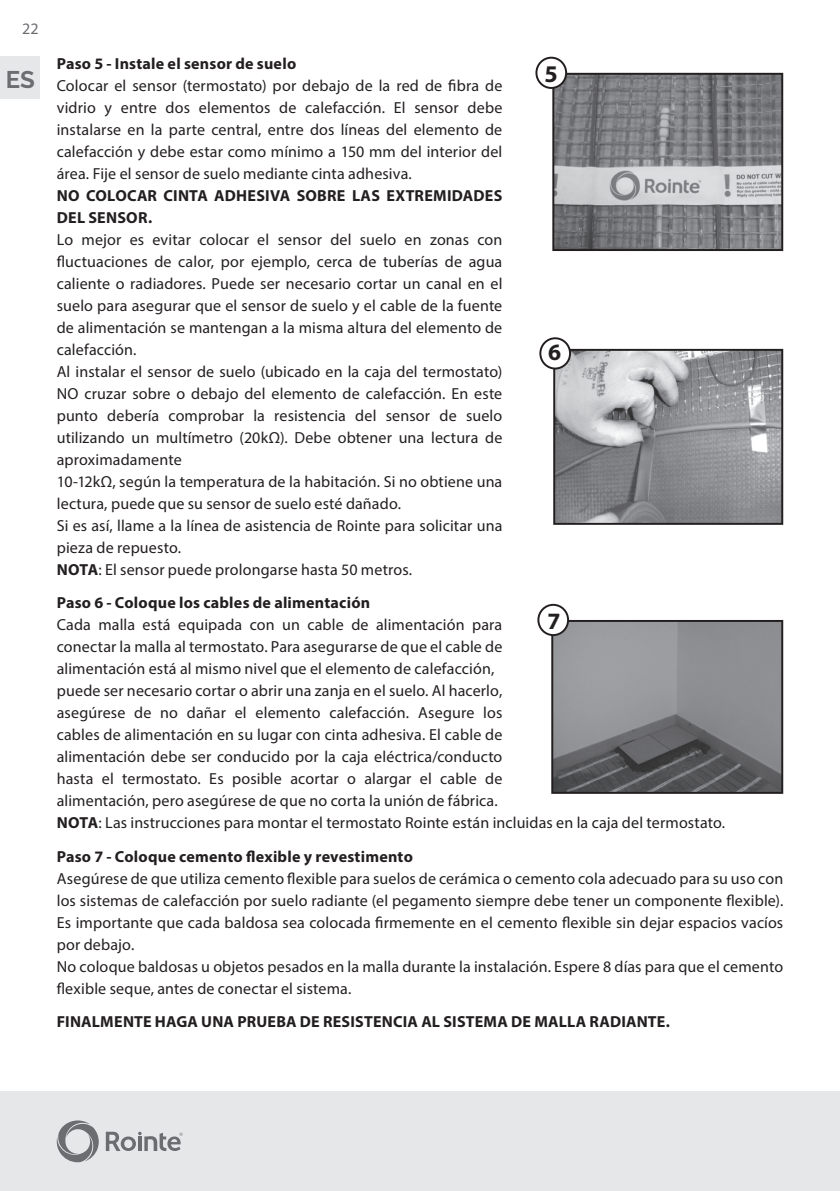
<style>
.page{position:relative;width:840px;height:1191px;background:#fff}
.page>*{position:absolute;margin:0;border:0;box-sizing:border-box;transform-origin:0 0}
.t1{font:700 24px "Raleway";color:#6c6d70}
.t2{font:700 23.4px "Myriad Pro";color:#231f20}
.t3{font:16px/22px "Myriad Pro";letter-spacing:.01em;color:#231f20}
.t4{font:700 16px/22px "Myriad Pro";letter-spacing:.015em;color:#231f20}
.t5{font:16px "Myriad Pro";color:#6c6d70}
.s1{font-weight:700}
</style>
<div class="page">
<div style="left:0;top:1091px;width:839px;height:100px;background:#e6e7e9"></div>
<svg style="left:57px;top:1120px;width:42px;height:42px"></svg>
<svg style="left:106px;top:1131px;width:76px;height:20px"></svg>
<img style="left:555px;top:76px;width:224px;height:172px">
<div style="left:552px;top:73px;width:230px;height:178px;border:2px solid #231f20"></div>
<svg style="left:550px;top:348px;width:233px;height:446px"></svg>
<div style="left:536px;top:58px;width:30px;height:30px;background:#fff;border-radius:50%"></div>
<div style="left:535px;top:57px;width:31px;height:32px;border:2px solid #231f20;border-radius:50%"></div>
<div style="left:540px;top:338px;width:29px;height:30px;background:#fff;border-radius:50%"></div>
<div style="left:539px;top:337px;width:31px;height:32px;border:2px solid #231f20;border-radius:50%"></div>
<div style="left:538px;top:605px;width:29px;height:30px;background:#fff;border-radius:50%"></div>
<div style="left:537px;top:604px;width:31px;height:32px;border:2px solid #231f20;border-radius:50%"></div>
<div style="left:0;top:57px;width:39px;height:42px;background:#e6e7e9"></div>
<p class="t5" style="left:22px;top:19px;width:18px">22</p>
<h1 class="t1" style="left:6px;top:66px;width:30px">ES</h1>
<p class="t4" style="left:57px;top:52px;width:241px">Paso 5 - Instale el sensor de suelo</p>
<p class="t3" style="left:57px;top:74px;width:447px;text-align:justify">Colocar el sensor (termostato) por debajo de la red de fibra de vidrio y entre dos elementos de calefacción. El sensor debe instalarse en la parte central, entre dos líneas del elemento de calefacción y debe estar como mínimo a 150 mm del interior del área. Fije el sensor de suelo mediante cinta adhesiva.</p>
<p class="t4" style="left:57px;top:184px;width:447px">NO COLOCAR CINTA ADHESIVA SOBRE LAS EXTREMIDADES<br>DEL SENSOR.</p>
<p class="t3" style="left:57px;top:228px;width:447px">Lo mejor es evitar colocar el sensor del suelo en zonas con fluctuaciones de calor, por ejemplo, cerca de tuberías de agua caliente o radiadores. Puede ser necesario cortar un canal en el suelo para asegurar que el sensor de suelo y el cable de la fuente de alimentación se mantengan a la misma altura del elemento de calefacción.<br>Al instalar el sensor de suelo (ubicado en la caja del termostato)<br>NO cruzar sobre o debajo del elemento de calefacción. En este punto debería comprobar la resistencia del sensor de suelo utilizando un multímetro (20kΩ). Debe obtener una lectura de aproximadamente<br>10-12kΩ, según la temperatura de la habitación. Si no obtiene una lectura, puede que su sensor de suelo esté dañado.<br>Si es así, llame a la línea de asistencia de Rointe para solicitar una pieza de repuesto.<br><span class="s1">NOTA</span>: El sensor puede prolongarse hasta 50 metros.</p>
<p class="t4" style="left:57px;top:591px;width:315px">Paso 6 - Coloque los cables de alimentación</p>
<p class="t3" style="left:57px;top:613px;width:669px">Cada malla está equipada con un cable de alimentación para<br>conectar la malla al termostato. Para asegurarse de que el cable de<br>alimentación está al mismo nivel que el elemento de calefacción,<br>puede ser necesario cortar o abrir una zanja en el suelo. Al hacerlo,<br>asegúrese de no dañar el elemento calefacción. Asegure los<br>cables de alimentación en su lugar con cinta adhesiva. El cable de<br>alimentación debe ser conducido por la caja eléctrica/conducto<br>hasta el termostato. Es posible acortar o alargar el cable de<br>alimentación, pero asegúrese de que no corta la unión de fábrica.<br><span class="s1">NOTA</span>: Las instrucciones para montar el termostato Rointe están incluidas en la caja del termostato.</p>
<p class="t4" style="left:57px;top:844px;width:357px">Paso 7 - Coloque cemento flexible y revestimento</p>
<p class="t3" style="left:57px;top:867px;width:727px">Asegúrese de que utiliza cemento flexible para suelos de cerámica o cemento cola adecuado para su uso con los sistemas de calefacción por suelo radiante (el pegamento siempre debe tener un componente flexible).<br>Es importante que cada baldosa sea colocada firmemente en el cemento flexible sin dejar espacios vacíos por debajo.<br>No coloque baldosas u objetos pesados en la malla durante la instalación. Espere 8 días para que el cemento flexible seque, antes de conectar el sistema.</p>
<p class="t4" style="left:57px;top:1010px;width:614px">FINALMENTE HAGA UNA PRUEBA DE RESISTENCIA AL SISTEMA DE MALLA RADIANTE.</p>
<h2 class="t2" style="left:544px;top:58px;width:15px">5</h2>
<h2 class="t2" style="left:547px;top:337px;width:15px">6</h2>
<h2 class="t2" style="left:547px;top:605px;width:15px">7</h2>
</div>
